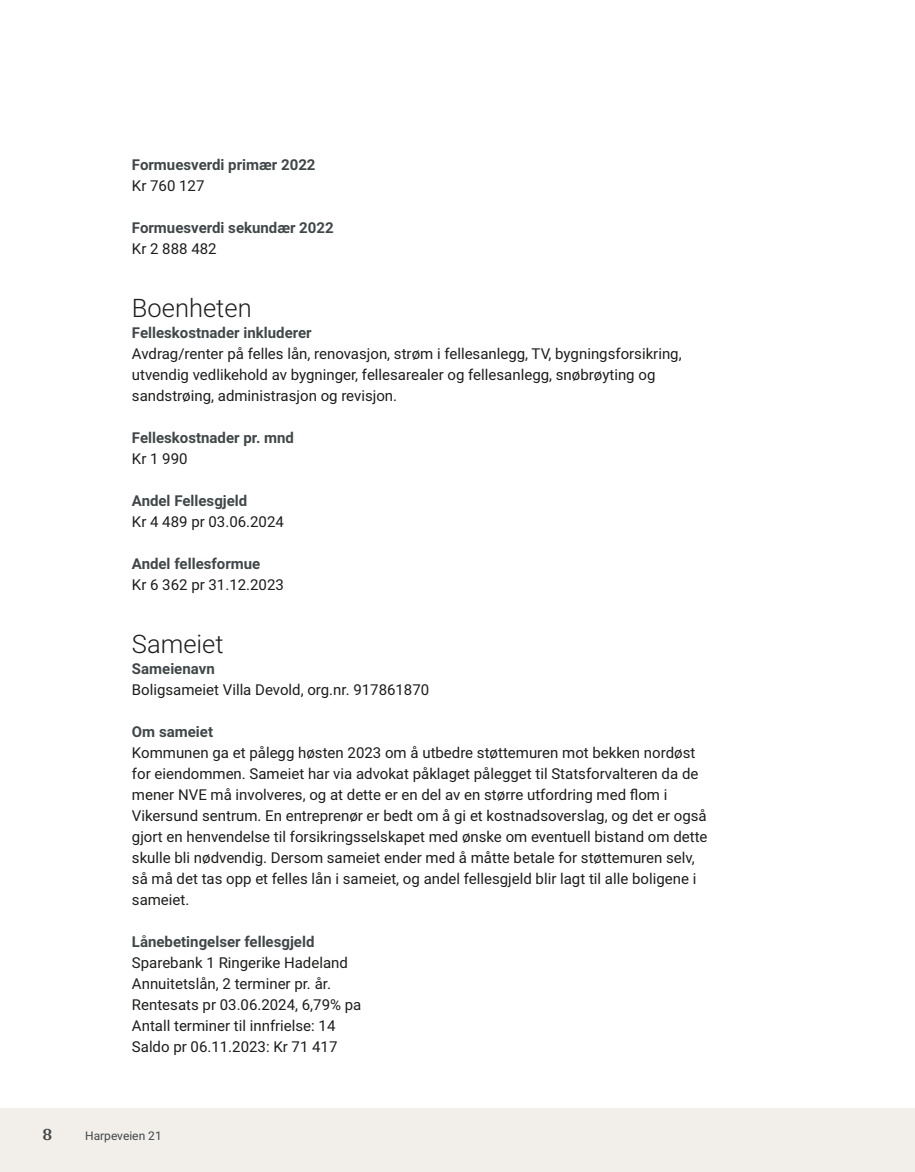
<style>
.page{position:relative;width:915px;height:1172px;background:#fff}
.page>*{position:absolute;margin:0;border:0;box-sizing:border-box;transform-origin:0 0}
.t1{font:300 25.5px "Roboto";color:#1d1d1b}
.t2{font:700 18px "Arya";color:#414749}
.t3{font:15px/21px "Roboto";color:#1d1d1b}
.t4{font:700 15px "Roboto";color:#414749}
.t5{font:12px "Roboto";color:#414749}
</style>
<div class="page">
<div style="left:0;top:1108px;width:914px;height:64px;background:#f2eeea"></div>
<p class="t4" style="left:132px;top:154px;width:185px">Formuesverdi primær 2022</p>
<p class="t3" style="left:132px;top:174px;width:74px">Kr 760 127</p>
<p class="t4" style="left:132px;top:217px;width:203px">Formuesverdi sekundær 2022</p>
<p class="t3" style="left:132px;top:237px;width:86px">Kr 2 888 482</p>
<h1 class="t1" style="left:132px;top:290px;width:121px">Boenheten</h1>
<p class="t4" style="left:132px;top:322px;width:181px">Felleskostnader inkluderer</p>
<p class="t3" style="left:132px;top:342px;width:551px">Avdrag/renter på felles lån, renovasjon, strøm i fellesanlegg, TV, bygningsforsikring, utvendig vedlikehold av bygninger, fellesarealer og fellesanlegg, snøbrøyting og sandstrøing, administrasjon og revisjon.</p>
<p class="t4" style="left:132px;top:427px;width:164px">Felleskostnader pr. mnd</p>
<p class="t3" style="left:132px;top:447px;width:57px">Kr 1 990</p>
<p class="t4" style="left:132px;top:490px;width:117px">Andel Fellesgjeld</p>
<p class="t3" style="left:132px;top:510px;width:153px">Kr 4 489 pr 03.06.2024</p>
<p class="t4" style="left:132px;top:553px;width:130px">Andel fellesformue</p>
<p class="t3" style="left:132px;top:573px;width:153px">Kr 6 362 pr 31.12.2023</p>
<h1 class="t1" style="left:132px;top:626px;width:93px">Sameiet</h1>
<p class="t4" style="left:132px;top:658px;width:84px">Sameienavn</p>
<p class="t3" style="left:132px;top:678px;width:299px">Boligsameiet Villa Devold, org.nr. 917861870</p>
<p class="t4" style="left:132px;top:721px;width:83px">Om sameiet</p>
<p class="t3" style="left:132px;top:741px;width:577px">Kommunen ga et pålegg høsten 2023 om å utbedre støttemuren mot bekken nordøst for eiendommen. Sameiet har via advokat påklaget pålegget til Statsforvalteren da de mener NVE må involveres, og at dette er en del av en større utfordring med flom i Vikersund sentrum. En entreprenør er bedt om å gi et kostnadsoverslag, og det er også gjort en henvendelse til forsikringsselskapet med ønske om eventuell bistand om dette skulle bli nødvendig. Dersom sameiet ender med å måtte betale for støttemuren selv, så må det tas opp et felles lån i sameiet, og andel fellesgjeld blir lagt til alle boligene i sameiet.</p>
<p class="t4" style="left:132px;top:931px;width:184px">Lånebetingelser fellesgjeld</p>
<p class="t3" style="left:132px;top:951px;width:231px">Sparebank 1 Ringerike Hadeland<br>Annuitetslån, 2 terminer pr. år.<br>Rentesats pr 03.06.2024, 6,79% pa<br>Antall terminer til innfrielse: 14<br>Saldo pr 06.11.2023: Kr 71 417</p>
<p class="t2" style="left:43px;top:1123px;width:11px">8</p>
<p class="t5" style="left:85px;top:1127px;width:78px">Harpeveien 21</p>
</div>
